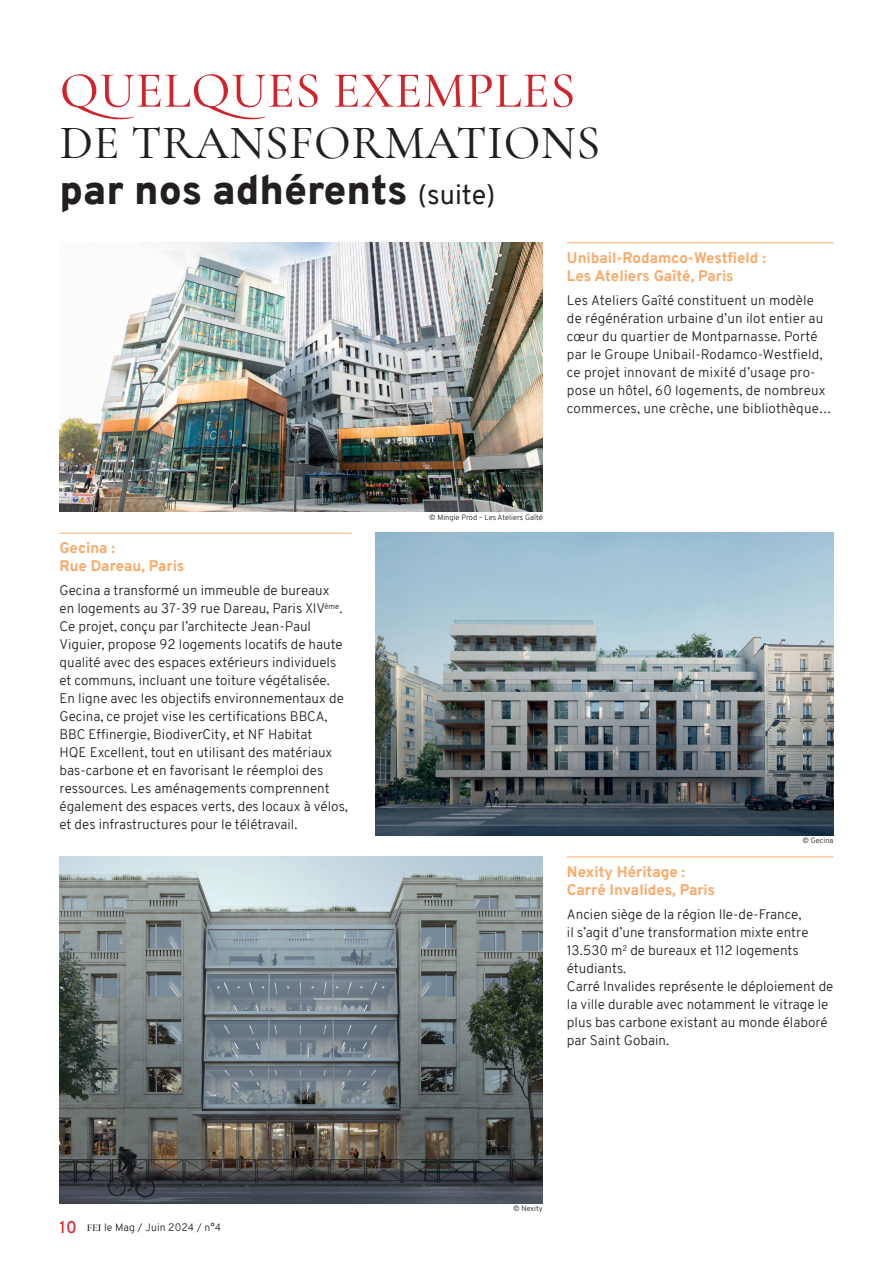
<style>
.page{position:relative;width:893px;height:1263px;background:#fff}
.page>*{position:absolute;margin:0;border:0;box-sizing:border-box;transform-origin:0 0}
.t1{font:500 51px "Cormorant Garamond";letter-spacing:.01em;color:#d1232a}
.t2{font:500 48px "Cormorant Garamond";letter-spacing:.01em;color:#231f20}
.t3{font:900 40.5px "Overpass";color:#231f20}
.t4{font:800 15px/18px "Overpass";color:#f9ab6b}
.t5{font:300 13.5px/18px "Overpass";color:#231f20}
.t6{font:300 10.5px "Overpass";letter-spacing:.01em;color:#231f20}
.t7{font:300 7.5px "Overpass";color:#231f20}
.s1{font-weight:400;font-size:27px}
.s2{font-weight:600;font-size:16.5px;color:#d9282e}
.s3{font-family:"Cormorant Garamond";font-weight:600}
</style>
<div class="page">
<img style="left:60px;top:242px;width:483px;height:269px">
<img style="left:60px;top:856px;width:483px;height:347px">
<img style="left:375px;top:533px;width:458px;height:302px">
<hr style="left:567px;top:242px;width:266px;height:1px;background:#f9ab6b">
<hr style="left:567px;top:856px;width:266px;height:1px;background:#f9ab6b">
<hr style="left:60px;top:533px;width:291px;height:1px;background:#f9ab6b">
<h1 class="t1" style="left:60px;top:59px;width:517px">QUELQUES EXEMPLES</h1>
<h2 class="t2" style="left:60px;top:113px;width:542px">DE TRANSFORMATIONS</h2>
<h3 class="t3" style="left:60px;top:161px;width:437px">par nos adhérents <span class="s1">(suite)</span></h3>
<p class="t4" style="left:60px;top:539px;width:126px">Gecina :<br>Rue Dareau, Paris</p>
<p class="t5" style="left:60px;top:582px;width:290px">Gecina a transformé un immeuble de bureaux<br>en logements au 37-39 rue Dareau, Paris XIV<sup>ème</sup>.<br>Ce projet, conçu par l’architecte Jean-Paul Viguier, propose 92 logements locatifs de haute qualité avec des espaces extérieurs individuels et communs, incluant une toiture végétalisée.<br>En ligne avec les objectifs environnementaux de Gecina, ce projet vise les certifications BBCA, BBC Effinergie, BiodiverCity, et NF Habitat<br>HQE Excellent, tout en utilisant des matériaux bas-carbone et en favorisant le réemploi des ressources. Les aménagements comprennent également des espaces verts, des locaux à vélos, et des infrastructures pour le télétravail.</p>
<p class="t6" style="left:60px;top:1220px;width:163px"><span class="s2">10</span> <span class="s3">FEI</span> le Mag / Juin 2024 / n°4</p>
<p class="t4" style="left:567px;top:249px;width:200px">Unibail-Rodamco-Westfield :<br>Les Ateliers Gaîté, Paris</p>
<p class="t5" style="left:567px;top:291px;width:266px">Les Ateliers Gaîté constituent un modèle de régénération urbaine d’un ilot entier au cœur du quartier de Montparnasse. Porté par le Groupe Unibail-Rodamco-Westfield, ce projet innovant de mixité d’usage pro&shy;pose un hôtel, 60 logements, de nombreux commerces, une crèche, une bibliothèque…</p>
<p class="t7" style="left:429px;top:512px;width:115px">© Mingle Prod – Les Ateliers Gaîté</p>
<p class="t7" style="left:802px;top:835px;width:32px">© Gecina</p>
<p class="t4" style="left:567px;top:863px;width:150px">Nexity Héritage :<br>Carré Invalides, Paris</p>
<p class="t5" style="left:567px;top:905px;width:268px">Ancien siège de la région Ile-de-France,<br>il s’agit d’une transformation mixte entre 13.530 m<sup>2</sup> de bureaux et 112 logements étudiants.<br>Carré Invalides représente le déploiement de la ville durable avec notamment le vitrage le plus bas carbone existant au monde élaboré par Saint Gobain.</p>
<p class="t7" style="left:513px;top:1203px;width:31px">© Nexity</p>
</div>
